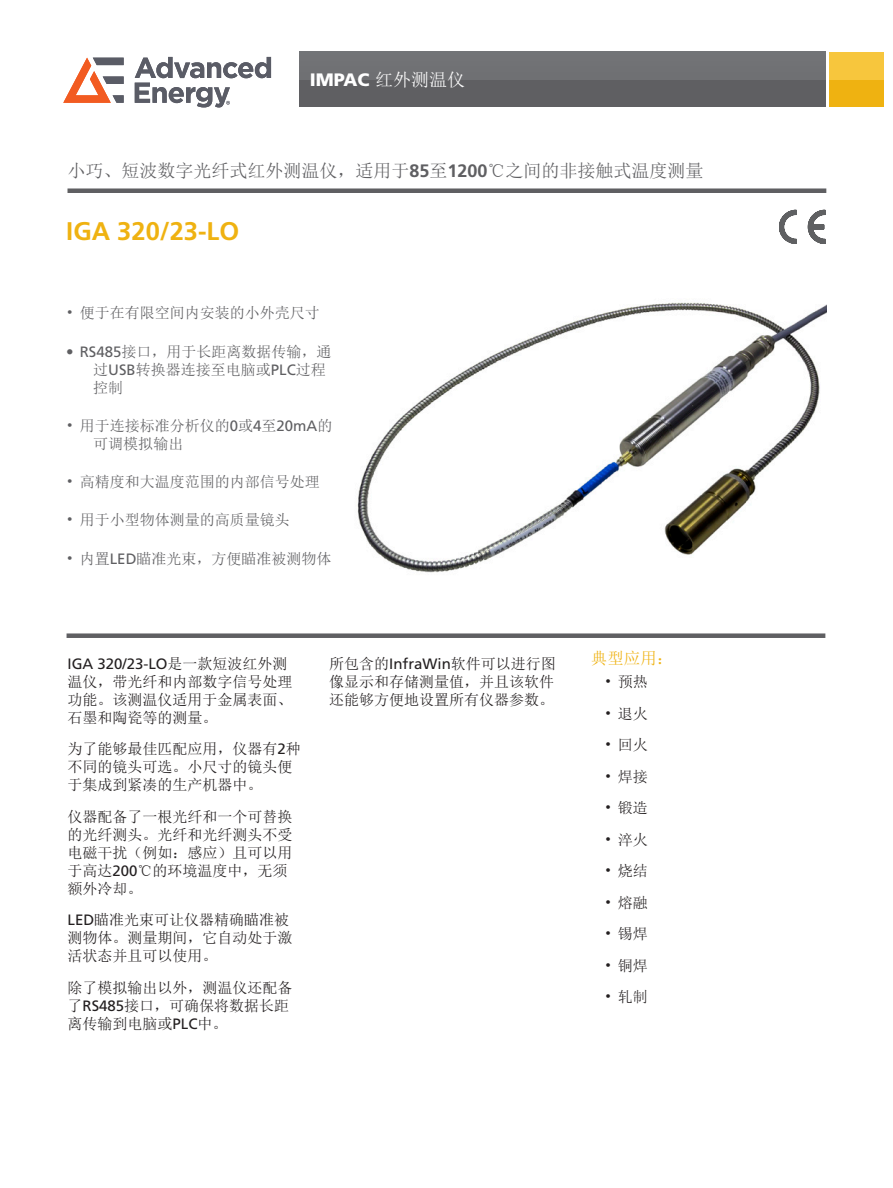
<style>
.page{position:relative;width:893px;height:1188px;background:#fff}
.page>*{position:absolute;margin:0;border:0;box-sizing:border-box;transform-origin:0 0}
.Sub_Heading_2{font:700 25.5px "Frutiger";color:#efb211}
.Product_Description{font:18px "Sim Sun";color:#5f5f62}
.t1{font:900 18px "Frutiger";color:#fff}
.Bullet_List_Heading{font:16.5px "Sim Sun";color:#efb211}
.Body_Text{font:15px/18px "Sim Sun";color:#231f20}
.t2{font:15px/18px "Sim Sun";color:#5f5f62}
.s1{font-family:"Sim Sun";font-weight:400}
.s2{font-family:"Frutiger";font-weight:700}
.s3{font-family:"Frutiger"}
</style>
<div class="page">
<svg style="left:829px;top:52px;width:55px;height:55px;background:#f3bc27"></svg>
<div style="left:68px;top:188px;width:758px;height:5px;background:#5f5f62"></div>
<div style="left:299px;top:52px;width:527px;height:55px;background:linear-gradient(to right,#68686b,#68686b)"></div>
<div style="left:67px;top:633px;width:758px;height:5px;background:#5f5f62"></div>
<img style="left:357px;top:302px;width:469px;height:271px">
<svg style="left:779px;top:210px;width:46px;height:34px"></svg>
<svg style="left:63px;top:58px;width:61px;height:45px"></svg>
<svg style="left:135px;top:57px;width:136px;height:50px"></svg>
<p class="t1" style="left:310px;top:69px;width:157px">IMPAC <span class="s1">红外测温仪</span></p>
<p class="Product_Description" style="left:68px;top:162px;width:638px">小巧、短波数字光纤式红外测温仪，适用于<span class="s2">85</span>至<span class="s2">1200</span>℃之间的非接触式温度测量</p>
<p class="Sub_Heading_2" style="left:66px;top:216px;width:174px">IGA 320/23-LO</p>
<p class="t2" style="left:66px;top:304px;width:255px">• 便于在有限空间内安装的小外壳尺寸</p>
<p class="t2" style="left:93px;top:342px;width:240px;text-indent:-27px"><span class="s3">• RS485</span>接口，用于长距离数据传输，通过<span class="s3">USB</span>转换器连接至电脑或<span class="s3">PLC</span>过程控制</p>
<p class="t2" style="left:93px;top:417px;width:241px;text-indent:-27px">• 用于连接标准分析仪的<span class="s3">0</span>或<span class="s3">4</span>至<span class="s3">20mA</span>的可调模拟输出</p>
<p class="t2" style="left:66px;top:473px;width:255px">• 高精度和大温度范围的内部信号处理</p>
<p class="t2" style="left:66px;top:511px;width:225px">• 用于小型物体测量的高质量镜头</p>
<p class="t2" style="left:66px;top:549px;width:267px">• 内置<span class="s3">LED</span>瞄准光束，方便瞄准被测物体</p>
<p class="Body_Text" style="left:68px;top:654px;width:226px"><span class="s3">IGA 320/23-LO</span>是一款短波红外测温仪，带光纤和内部数字信号处理功能。该测温仪适用于金属表面、石墨和陶瓷等的测量。</p>
<p class="Body_Text" style="left:68px;top:740px;width:235px">为了能够最佳匹配应用，仪器有<span class="s3">2</span>种不同的镜头可选。小尺寸的镜头便于集成到紧凑的生产机器中。</p>
<p class="Body_Text" style="left:68px;top:807px;width:226px">仪器配备了一根光纤和一个可替换的光纤测头。光纤和光纤测头不受电磁干扰（例如：感应）且可以用于高达<span class="s3">200</span>℃的环境温度中，无须额外冷却。</p>
<p class="Body_Text" style="left:68px;top:911px;width:226px"><span class="s3">LED</span>瞄准光束可让仪器精确瞄准被测物体。测量期间，它自动处于激活状态并且可以使用。</p>
<p class="Body_Text" style="left:68px;top:978px;width:226px">除了模拟输出以外，测温仪还配备了<span class="s3">RS485</span>接口，可确保将数据长距离传输到电脑或<span class="s3">PLC</span>中。</p>
<p class="Body_Text" style="left:329px;top:654px;width:228px;text-align:justify">所包含的<span class="s3">InfraWin</span>软件可以进行图像显示和存储测量值，并且该软件还能够方便地设置所有仪器参数。</p>
<p class="Bullet_List_Heading" style="left:591px;top:650px;width:84px">典型应用：</p>
<p class="Body_Text" style="left:604px;top:673px;width:45px">• 预热</p>
<p class="Body_Text" style="left:604px;top:704px;width:45px">• 退火</p>
<p class="Body_Text" style="left:604px;top:736px;width:45px">• 回火</p>
<p class="Body_Text" style="left:604px;top:767px;width:45px">• 焊接</p>
<p class="Body_Text" style="left:604px;top:799px;width:45px">• 锻造</p>
<p class="Body_Text" style="left:604px;top:830px;width:45px">• 淬火</p>
<p class="Body_Text" style="left:604px;top:862px;width:45px">• 烧结</p>
<p class="Body_Text" style="left:604px;top:893px;width:45px">• 熔融</p>
<p class="Body_Text" style="left:604px;top:925px;width:45px">• 锡焊</p>
<p class="Body_Text" style="left:604px;top:956px;width:45px">• 铜焊</p>
<p class="Body_Text" style="left:604px;top:988px;width:45px">• 轧制</p>
</div>
